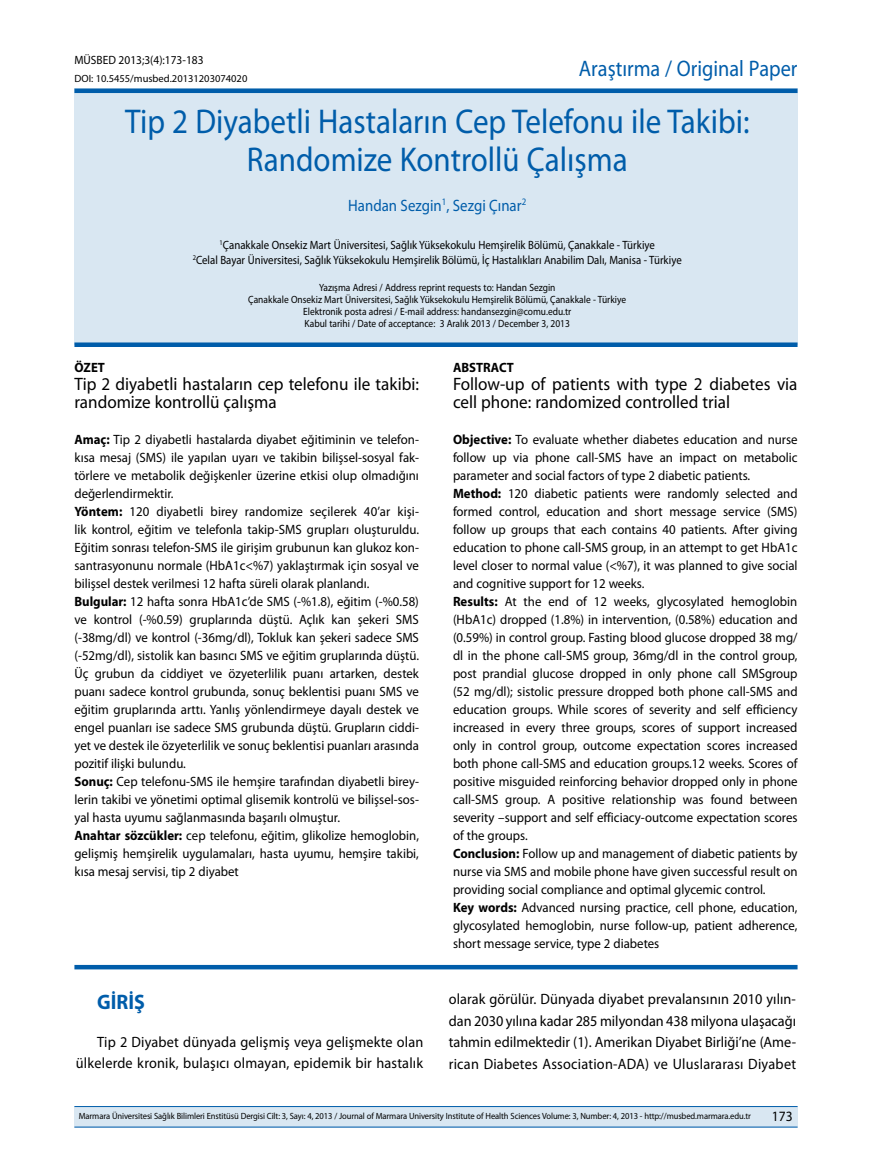
<style>
.page{position:relative;width:872px;height:1170px;background:#fff}
.page>*{position:absolute;margin:0;border:0;box-sizing:border-box;transform-origin:0 0}
.t1{font:34.5px/37.5px "Myriad Pro";color:#005daa;text-align:center;scale:.9 1}
.t2{font:22.5px "Myriad Pro";color:#005daa;scale:.9 1}
.t3{font:700 21px "Myriad Pro";color:#005daa;scale:.95 1}
.t4{font:18px/18px "Myriad Pro";color:#000;scale:.95 1}
.t5{font:16.5px "Myriad Pro";color:#005daa;scale:.9 1}
.t6{font:15px/21.5px "Myriad Pro";letter-spacing:.015em;color:#000;text-align:right;scale:.95 1}
.t7{font:14.25px "Myriad Pro";color:#000;scale:.95 1}
.t8{font:13.5px/18px "Myriad Pro";color:#000;scale:.95 1}
.t9{font:700 13.5px "Myriad Pro";color:#000;scale:.95 1}
.t10{font:12px/15px "Myriad Pro";color:#000;text-align:center;scale:.9 1}
.t11{font:12px "Myriad Pro";color:#000;scale:.95 1}
.t12{font:10.5px/12px "Myriad Pro";color:#000;text-align:center;scale:.9 1}
.t13{font:10.5px "Myriad Pro";color:#000}
.t14{font:9px "Myriad Pro";letter-spacing:-.01em;color:#000;scale:.95 1}
.s1{font-weight:700}
</style>
<div class="page">
<div style="left:74px;top:1106px;width:723px;height:21px;background:#d9e7f2"></div>
<hr style="left:74px;top:1126px;width:723px;height:1px;background:#005daa">
<hr style="left:74px;top:1106px;width:723px;height:1px;background:#005daa">
<div style="left:74px;top:88px;width:723px;height:256px;background:#d9e7f2"></div>
<div style="left:74px;top:342px;width:723px;height:5px;background:#005daa"></div>
<div style="left:74px;top:964px;width:723px;height:5px;background:#005daa"></div>
<div style="left:74px;top:88px;width:723px;height:5px;background:#005daa"></div>
<p class="t11" style="left:74px;top:53px;width:137px">MÜSBED 2013;3(4):173-183</p>
<p class="t13" style="left:74px;top:72px;width:174px">DOI: 10.5455/musbed.20131203074020</p>
<h2 class="t2" style="left:579px;top:55px;width:244px">Araştırma / Original Paper</h2>
<h1 class="t1" style="left:125px;top:102px;width:695px">Tip 2 Diyabetli Hastaların Cep Telefonu ile Takibi:<br>Randomize Kontrollü Çalışma</h1>
<p class="t5" style="left:348px;top:195px;width:199px">Handan Sezgin<sup>1</sup>, Sezgi Çınar<sup>2</sup></p>
<p class="t10" style="left:193px;top:237px;width:545px"><sup>1</sup>Çanakkale Onsekiz Mart Üniversitesi, Sağlık Yüksekokulu Hemşirelik Bölümü, Çanakkale - Türkiye<br><sup>2</sup>Celal Bayar Üniversitesi, Sağlık Yüksekokulu Hemşirelik Bölümü, İç Hastalıkları Anabilim Dalı, Manisa - Türkiye</p>
<p class="t12" style="left:248px;top:281px;width:421px">Yazışma Adresi / Address reprint requests to: Handan Sezgin<br>Çanakkale Onsekiz Mart Üniversitesi, Sağlık Yüksekokulu Hemşirelik Bölümü, Çanakkale - Türkiye Elektronik posta adresi / E-mail address: handansezgin@comu.edu.tr<br>Kabul tarihi / Date of acceptance: 3 Aralık 2013 / December 3, 2013</p>
<p class="t9" style="left:74px;top:358px;width:34px">ÖZET</p>
<h3 class="t4" style="left:74px;top:374px;width:364px">Tip 2 diyabetli hastaların cep telefonu ile takibi: randomize kontrollü çalışma</h3>
<p class="t8" style="left:74px;top:430px;width:364px"><span class="s1">Amaç:</span> Tip 2 diyabetli hastalarda diyabet eğitiminin ve telefon&shy;kısa mesaj (SMS) ile yapılan uyarı ve takibin bilişsel-sosyal fak&shy;törlere ve metabolik değişkenler üzerine etkisi olup olmadığını değerlendirmektir.<br><span class="s1">Yöntem:</span> 120 diyabetli birey randomize seçilerek 40’ar kişi&shy;lik kontrol, eğitim ve telefonla takip-SMS grupları oluşturuldu.<br>Eğitim sonrası telefon-SMS ile girişim grubunun kan glukoz kon&shy;santrasyonunu normale (HbA1c&lt;%7) yaklaştırmak için sosyal ve bilişsel destek verilmesi 12 hafta süreli olarak planlandı.<br><span class="s1">Bulgular:</span> 12 hafta sonra HbA1c’de SMS (-%1.8), eğitim (-%0.58) ve kontrol (-%0.59) gruplarında düştü. Açlık kan şekeri SMS (-38mg/dl) ve kontrol (-36mg/dl), Tokluk kan şekeri sadece SMS (-52mg/dl), sistolik kan basıncı SMS ve eğitim gruplarında düştü.<br>Üç grubun da ciddiyet ve özyeterlilik puanı artarken, destek puanı sadece kontrol grubunda, sonuç beklentisi puanı SMS ve eğitim gruplarında arttı. Yanlış yönlendirmeye dayalı destek ve engel puanları ise sadece SMS grubunda düştü. Grupların ciddi&shy;yet ve destek ile özyeterlilik ve sonuç beklentisi puanları arasında pozitif ilişki bulundu.<br><span class="s1">Sonuç:</span> Cep telefonu-SMS ile hemşire tarafından diyabetli birey&shy;lerin takibi ve yönetimi optimal glisemik kontrolü ve bilişsel-sos&shy;yal hasta uyumu sağlanmasında başarılı olmuştur.<br><span class="s1">Anahtar sözcükler:</span> cep telefonu, eğitim, glikolize hemoglobin, gelişmiş hemşirelik uygulamaları, hasta uyumu, hemşire takibi, kısa mesaj servisi, tip 2 diyabet</p>
<h3 class="t3" style="left:97px;top:988px;width:52px">GİRİŞ</h3>
<p class="t6" style="left:76px;top:1030px;width:367px">Tip 2 Diyabet dünyada gelişmiş veya gelişmekte olan ülkelerde kronik, bulaşıcı olmayan, epidemik bir hastalık</p>
<p class="t9" style="left:453px;top:358px;width:65px">ABSTRACT</p>
<h3 class="t4" style="left:453px;top:374px;width:364px">Follow-up of patients with type 2 diabetes via cell phone: randomized controlled trial</h3>
<p class="t8" style="left:453px;top:430px;width:364px"><span class="s1">Objective:</span> To evaluate whether diabetes education and nurse follow up via phone call-SMS have an impact on metabolic parameter and social factors of type 2 diabetic patients.<br><span class="s1">Method:</span> 120 diabetic patients were randomly selected and formed control, education and short message service (SMS) follow up groups that each contains 40 patients. After giving education to phone call-SMS group, in an attempt to get HbA1c level closer to normal value (&lt;%7), it was planned to give social and cognitive support for 12 weeks.<br><span class="s1">Results:</span> At the end of 12 weeks, glycosylated hemoglobin (HbA1c) dropped (1.8%) in intervention, (0.58%) education and (0.59%) in control group. Fasting blood glucose dropped 38 mg/ dl in the phone call-SMS group, 36mg/dl in the control group, post prandial glucose dropped in only phone call SMSgroup (52 mg/dl); sistolic pressure dropped both phone call-SMS and education groups. While scores of severity and self efficiency increased in every three groups, scores of support increased only in control group, outcome expectation scores increased both phone call-SMS and education groups.12 weeks. Scores of positive misguided reinforcing behavior dropped only in phone call-SMS group. A positive relationship was found between severity –support and self efficiacy-outcome expectation scores of the groups.<br><span class="s1">Conclusion:</span> Follow up and management of diabetic patients by nurse via SMS and mobile phone have given successful result on providing social compliance and optimal glycemic control.<br><span class="s1">Key words:</span> Advanced nursing practice, cell phone, education, glycosylated hemoglobin, nurse follow-up, patient adherence, short message service, type 2 diabetes</p>
<p class="t6" style="left:449px;top:988px;width:367px;text-align:justify">olarak görülür. Dünyada diyabet prevalansının 2010 yılın&shy;dan 2030 yılına kadar 285 milyondan 438 milyona ulaşacağı tahmin edilmektedir (1). Amerikan Diyabet Birliği’ne (Ame&shy;rican Diabetes Association-ADA) ve Uluslararası Diyabet</p>
<p class="t14" style="left:79px;top:1110px;width:709px">Marmara Üniversitesi Sağlık Bilimleri Enstitüsü Dergisi Cilt: 3, Sayı: 4, 2013 / Journal of Marmara University Institute of Health Sciences Volume: 3, Number: 4, 2013 - http://musbed.marmara.edu.tr</p>
<p class="t7" style="left:772px;top:1107px;width:23px">173</p>
</div>
